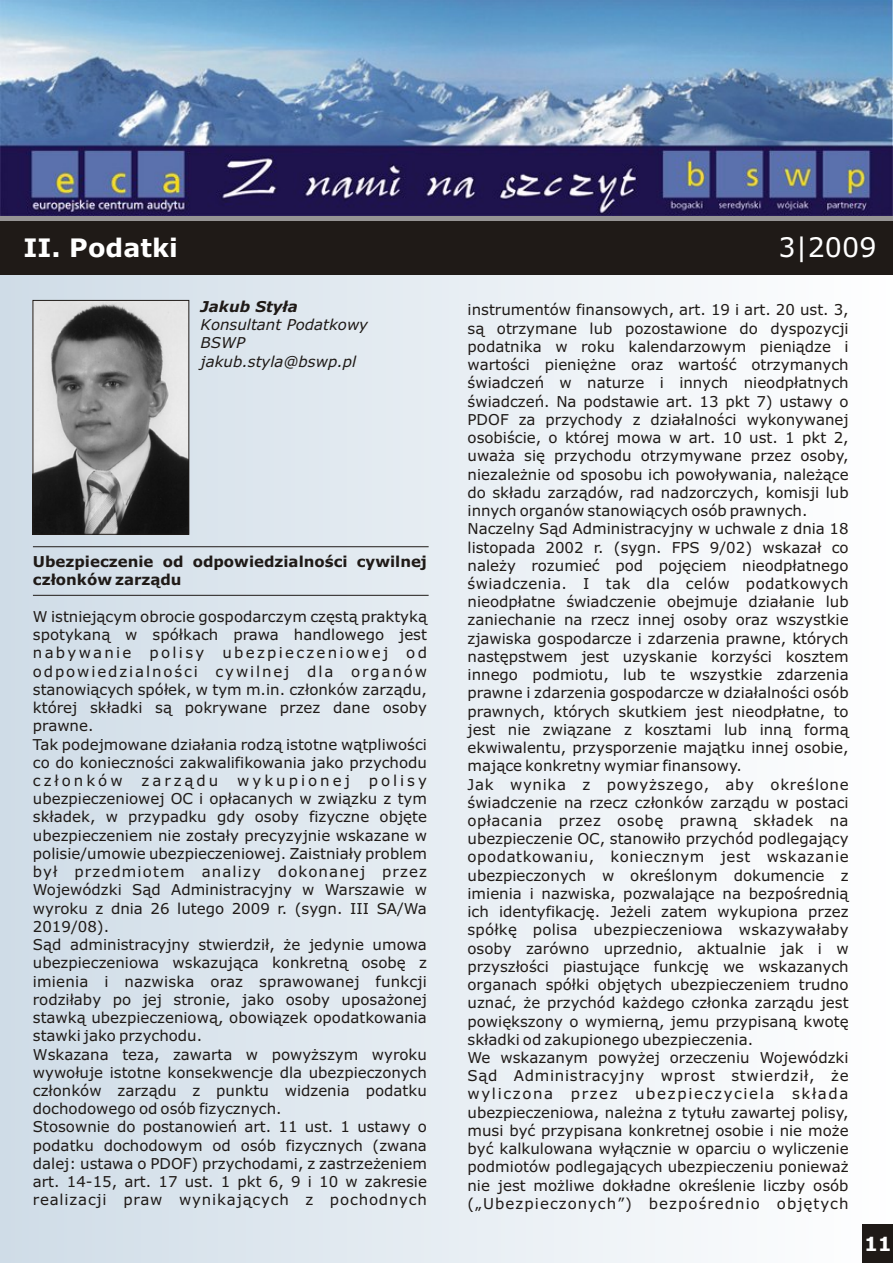
<style>
.page{position:relative;width:893px;height:1263px;background:#fff}
.page>*{position:absolute;margin:0;border:0;box-sizing:border-box;transform-origin:0 0}
.t1{font:27px "Verdana";color:#fff}
.t2{font:700 25.5px "Verdana";color:#fff}
.t3{font:700 19.5px "Verdana";color:#fff}
.t4{font:15px/18.3px "Verdana";color:#1f1a17}
.t5{font:700 15px/18.3px "Verdana";color:#1f1a17}
.t6{font:italic 15px/18.3px "Verdana";color:#1f1a17}
.t7{font:15px "Verdana";letter-spacing:.2em;color:#1f1a17}
.t8{font:italic 700 15px "Verdana";color:#1f1a17}
</style>
<div class="page">
<div style="left:0;top:275px;width:893px;height:988px;background:linear-gradient(to right,#cfdce7,#fff)"></div>
<img style="left:34px;top:302px;width:153px;height:231px">
<div style="left:32px;top:300px;width:157px;height:235px;border:1px solid #1f1a17"></div>
<hr style="left:33px;top:546px;width:396px;height:1px;background:#1f1a17">
<hr style="left:33px;top:595px;width:396px;height:1px;background:#1f1a17">
<div style="left:862px;top:1224px;width:31px;height:39px;background:#1f1a17"></div>
<div style="left:0;top:217px;width:893px;height:58px;background:#1f1a17"></div>
<div style="left:0;top:216px;width:893px;height:5px;background:#969494"></div>
<img style="left:0;top:0;width:893px;height:216px">
<h2 class="t2" style="left:24px;top:238px;width:156px">II. Podatki</h2>
<h1 class="t1" style="left:778px;top:236px;width:100px">3|2009</h1>
<p class="t8" style="left:201px;top:300px;width:99px">Jakub Sty³a</p>
<p class="t6" style="left:201px;top:317px;width:169px">Konsultant Podatkowy<br>BSWP jakub.styla@bswp.pl</p>
<p class="t5" style="left:33px;top:554px;width:396px">Ubezpieczenie od odpowiedzialnoœci cywilnej cz³onków zarz¹du</p>
<p class="t4" style="left:33px;top:609px;width:396px">W istniej¹cym obrocie gospodarczym czêst¹ praktyk¹ spotykan¹ w spó³kach prawa handlowego jest nabywanie polisy ubezpieczeniowej od odpowiedzialnoœci cywilnej dla organów stanowi¹cych spó³ek, w tym m.in. cz³onków zarz¹du, której sk³adki s¹ pokrywane przez dane osoby prawne.<br>Tak podejmowane dzia³ania rodz¹ istotne w¹tpliwoœci co do koniecznoœci zakwalifikowania jako przychodu cz³onków</p>
<p class="t4" style="left:33px;top:773px;width:396px;text-indent:336px">polisy ubezpieczeniowej OC i op³acanych w zwi¹zku z tym sk³adek, w przypadku gdy osoby fizyczne objête ubezpieczeniem nie zosta³y precyzyjnie wskazane w polisie/umowie ubezpieczeniowej. Zaistnia³y problem by³ przedmiotem analizy dokonanej przez Wojewódzki S¹d Administracyjny w Warszawie w wyroku z dnia 26 lutego 2009 r. (sygn. III SA/Wa 2019/08).<br>S¹d administracyjny stwierdzi³, ¿e jedynie umowa ubezpieczeniowa wskazuj¹ca konkretn¹ osobê z imienia i nazwiska oraz sprawowanej funkcji rodzi³aby po jej stronie, jako osoby uposa¿onej stawk¹ ubezpieczeniow¹, obowi¹zek opodatkowania stawki jako przychodu.<br>Wskazana teza, zawarta w powy¿szym wyroku wywo³uje istotne konsekwencje dla ubezpieczonych cz³onków zarz¹du z punktu widzenia podatku dochodowego od osób fizycznych.<br>Stosownie do postanowieñ art. 11 ust. 1 ustawy o podatku dochodowym od osób fizycznych (zwana dalej: ustawa o PDOF) przychodami, z zastrze¿eniem art. 14-15, art. 17 ust. 1 pkt 6, 9 i 10 w zakresie realizacji praw wynikaj¹cych z pochodnych</p>
<p class="t7" style="left:141px;top:774px;width:78px">zarz¹du</p>
<p class="t7" style="left:237px;top:774px;width:114px">wykupionej</p>
<p class="t4" style="left:467px;top:302px;width:383px">instrumentów finansowych, art. 19 i art. 20 ust. 3, s¹ otrzymane lub pozostawione do dyspozycji podatnika w roku kalendarzowym pieni¹dze i wartoœci pieniê¿ne oraz wartoœæ otrzymanych œwiadczeñ w naturze i innych nieodp³atnych œwiadczeñ. Na podstawie art. 13 pkt 7) ustawy o PDOF za przychody z dzia³alnoœci wykonywanej osobiœcie, o której mowa w art. 10 ust. 1 pkt 2, uwa¿a siê przychodu otrzymywane przez osoby, niezale¿nie od sposobu ich powo³ywania, nale¿¹ce do sk³adu zarz¹dów, rad nadzorczych, komisji lub innych organów stanowi¹cych osób prawnych.<br>Naczelny S¹d Administracyjny w uchwale z dnia 18 listopada 2002 r. (sygn. FPS 9/02) wskaza³ co nale¿y rozumieæ pod pojêciem nieodp³atnego œwiadczenia. I tak dla celów podatkowych nieodp³atne œwiadczenie obejmuje dzia³anie lub zaniechanie na rzecz innej osoby oraz wszystkie zjawiska gospodarcze i zdarzenia prawne, których nastêpstwem jest uzyskanie korzyœci kosztem innego podmiotu, lub te wszystkie zdarzenia prawne i zdarzenia gospodarcze w dzia³alnoœci osób prawnych, których skutkiem jest nieodp³atne, to jest nie zwi¹zane z kosztami lub inn¹ form¹ ekwiwalentu, przysporzenie maj¹tku innej osobie, maj¹ce konkretny wymiar finansowy.<br>Jak wynika z powy¿szego, aby okreœlone œwiadczenie na rzecz cz³onków zarz¹du w postaci op³acania przez osobê prawn¹ sk³adek na ubezpieczenie OC, stanowi³o przychód podlegaj¹cy opodatkowaniu, koniecznym jest wskazanie ubezpieczonych w okreœlonym dokumencie z imienia i nazwiska, pozwalaj¹ce na bezpoœredni¹ ich identyfikacjê. Je¿eli zatem wykupiona przez spó³kê polisa ubezpieczeniowa wskazywa³aby osoby zarówno uprzednio, aktualnie jak i w przysz³oœci piastuj¹ce funkcjê we wskazanych organach spó³ki objêtych ubezpieczeniem trudno uznaæ, ¿e przychód ka¿dego cz³onka zarz¹du jest powiêkszony o wymiern¹, jemu przypisan¹ kwotê sk³adki od zakupionego ubezpieczenia.<br>We wskazanym powy¿ej orzeczeniu Wojewódzki S¹d Administracyjny wprost stwierdzi³, ¿e wyliczona przez ubezpieczyciela sk³ada ubezpieczeniowa, nale¿na z tytu³u zawartej polisy, musi byæ przypisana konkretnej osobie i nie mo¿e byæ kalkulowana wy³¹cznie w oparciu o wyliczenie podmiotów podlegaj¹cych ubezpieczeniu poniewa¿ nie jest mo¿liwe dok³adne okreœlenie liczby osób („Ubezpieczonych”) bezpoœrednio objêtych</p>
<h3 class="t3" style="left:864px;top:1236px;width:29px">11</h3>
</div>
